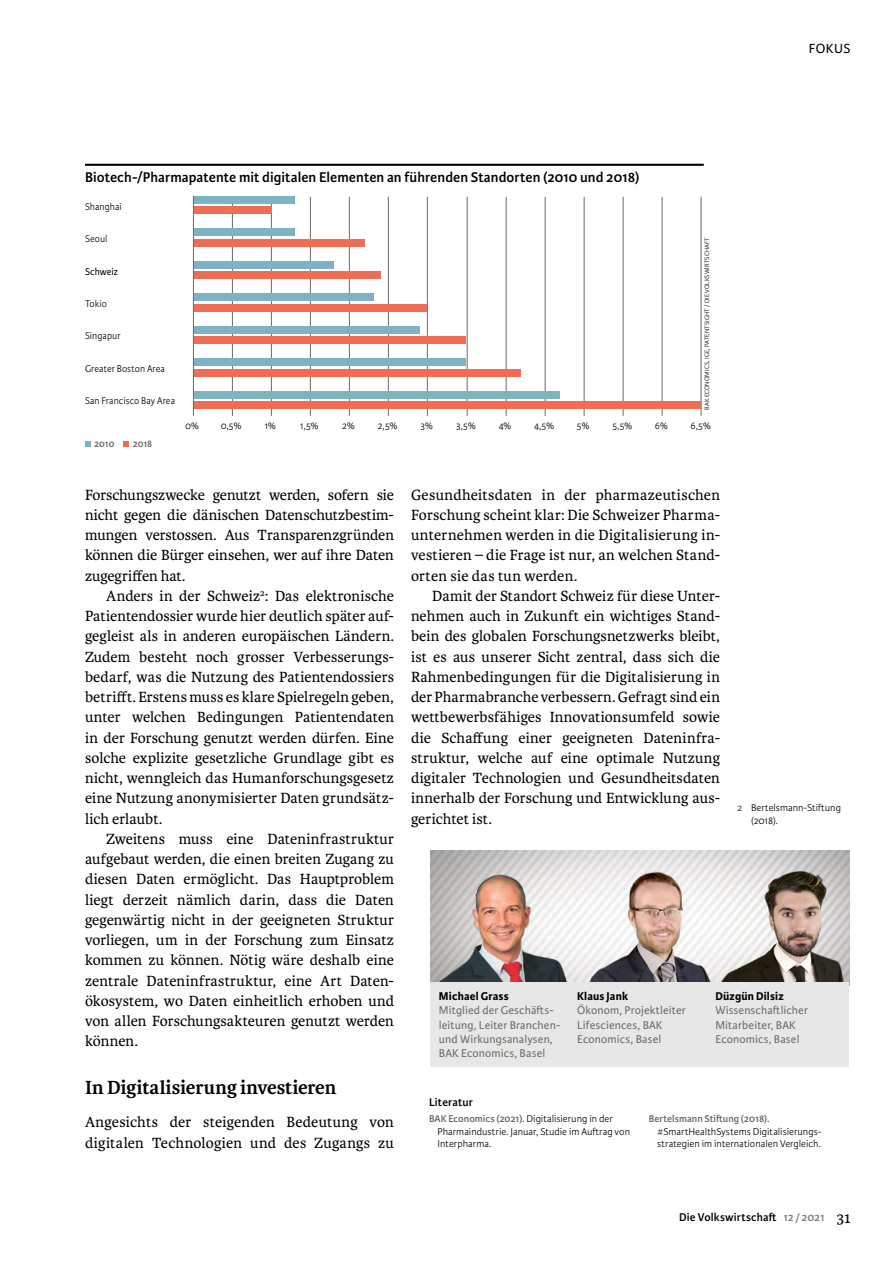
<style>
.page{position:relative;width:893px;height:1263px;background:#fff}
.page>*{position:absolute;margin:0;border:0;box-sizing:border-box;transform-origin:0 0}
.t1{font:700 20.25px "Karmina";letter-spacing:-.005em;color:#000}
.t2{font:15.75px/20.2px "Karmina";letter-spacing:.005em;color:#000;text-align:justify}
.t3{font:600 15px "Karmina Sans";letter-spacing:.005em;color:#000}
.t4{font:14.1px "Karmina Sans";letter-spacing:.035em;color:#000}
.t5{font:12px/14.4px "Karmina Sans";letter-spacing:.01em;color:#6d6a63}
.t6{font:600 12px "Karmina Sans";letter-spacing:.01em;color:#000}
.t7{font:700 12px "Karmina Sans";letter-spacing:.015em;color:#000}
.t8{font:300 10.5px/12.3px "Karmina Sans";letter-spacing:.005em;color:#000}
.t9{font:300 10.5px "Karmina Sans";letter-spacing:.005em;color:#000;scale:.95 1}
.t10{font:600 10.5px "Karmina Sans";color:#6d6a63}
.t11{font:600 10.5px "Karmina Sans";color:#6d6a63;scale:.95 1}
.t12{font:10.5px "Karmina Sans";letter-spacing:.005em;color:#000;scale:.95 1}
.t13{font:300 6.75px "Karmina Sans";letter-spacing:.01em;color:#000}
.s1{font-weight:600;color:#6d6a63}
.s2{color:#81807a}
.s3{font-family:"Karmina";font-weight:400;font-size:16.5px}
</style>
<div class="page">
<img style="left:430px;top:850px;width:419px;height:132px">
<img style="left:430px;top:861px;width:152px;height:121px">
<img style="left:585px;top:861px;width:134px;height:121px">
<img style="left:719px;top:861px;width:126px;height:121px">
<div style="left:430px;top:982px;width:419px;height:85px;background:#e7e7e7"></div>
<hr style="left:85px;top:164px;width:619px;height:2px;background:#000">
<hr style="left:232px;top:197px;width:1px;height:219px;background:#6d6a63">
<hr style="left:271px;top:197px;width:1px;height:219px;background:#6d6a63">
<hr style="left:310px;top:197px;width:1px;height:219px;background:#6d6a63">
<hr style="left:349px;top:197px;width:1px;height:219px;background:#6d6a63">
<hr style="left:388px;top:197px;width:1px;height:219px;background:#6d6a63">
<hr style="left:427px;top:197px;width:1px;height:219px;background:#6d6a63">
<hr style="left:467px;top:197px;width:1px;height:219px;background:#6d6a63">
<hr style="left:506px;top:197px;width:1px;height:219px;background:#6d6a63">
<hr style="left:545px;top:197px;width:1px;height:219px;background:#6d6a63">
<hr style="left:584px;top:197px;width:1px;height:219px;background:#6d6a63">
<hr style="left:623px;top:197px;width:1px;height:219px;background:#6d6a63">
<hr style="left:662px;top:197px;width:1px;height:219px;background:#6d6a63">
<hr style="left:701px;top:197px;width:1px;height:219px;background:#6d6a63">
<div style="left:194px;top:196px;width:101px;height:8px;background:#7cb4c2"></div>
<div style="left:194px;top:228px;width:101px;height:8px;background:#7cb4c2"></div>
<div style="left:194px;top:261px;width:140px;height:8px;background:#7cb4c2"></div>
<div style="left:194px;top:293px;width:179px;height:8px;background:#7cb4c2"></div>
<div style="left:194px;top:326px;width:226px;height:8px;background:#7cb4c2"></div>
<div style="left:194px;top:358px;width:272px;height:8px;background:#7cb4c2"></div>
<div style="left:194px;top:391px;width:366px;height:8px;background:#7cb4c2"></div>
<div style="left:194px;top:206px;width:77px;height:8px;background:#ed6e54"></div>
<div style="left:194px;top:239px;width:171px;height:8px;background:#ed6e54"></div>
<div style="left:194px;top:271px;width:187px;height:8px;background:#ed6e54"></div>
<div style="left:194px;top:304px;width:233px;height:8px;background:#ed6e54"></div>
<div style="left:194px;top:336px;width:272px;height:8px;background:#ed6e54"></div>
<div style="left:194px;top:369px;width:327px;height:8px;background:#ed6e54"></div>
<div style="left:194px;top:401px;width:507px;height:8px;background:#ed6e54"></div>
<svg style="left:85px;top:441px;width:6px;height:6px"></svg>
<svg style="left:124px;top:441px;width:5px;height:6px"></svg>
<hr style="left:193px;top:196px;width:1px;height:220px;background:#6d6a63">
<p class="t3" style="left:85px;top:168px;width:556px">Biotech-/Pharmapatente mit digitalen Elementen an führenden Standorten (2010 und 2018)</p>
<p class="t9" style="left:85px;top:201px;width:40px">Shanghai</p>
<p class="t9" style="left:85px;top:233px;width:25px">Seoul</p>
<p class="t12" style="left:85px;top:265px;width:36px">Schweiz</p>
<p class="t9" style="left:85px;top:298px;width:25px">Tokio</p>
<p class="t9" style="left:85px;top:330px;width:39px">Singapur</p>
<p class="t9" style="left:85px;top:362px;width:86px">Greater Boston Area</p>
<p class="t9" style="left:85px;top:395px;width:96px">San Francisco Bay Area</p>
<p class="t13" style="left:703px;top:409px;width:174px;rotate:-90deg">BAK ECONOMICS, IGE, PATENTSIGHT / DIE VOLKSWIRTSCHAFT</p>
<p class="t11" style="left:94px;top:437px;width:23px">2010</p>
<p class="t11" style="left:133px;top:437px;width:22px">2018</p>
<p class="t9" style="left:185px;top:419px;width:16px">0%</p>
<p class="t9" style="left:221px;top:419px;width:23px">0,5%</p>
<p class="t9" style="left:265px;top:419px;width:14px">1%</p>
<p class="t9" style="left:300px;top:419px;width:21px">1,5%</p>
<p class="t9" style="left:342px;top:419px;width:15px">2%</p>
<p class="t9" style="left:378px;top:419px;width:23px">2,5%</p>
<p class="t9" style="left:421px;top:419px;width:15px">3%</p>
<p class="t9" style="left:456px;top:419px;width:23px">3,5%</p>
<p class="t9" style="left:499px;top:419px;width:15px">4%</p>
<p class="t9" style="left:534px;top:419px;width:23px">4,5%</p>
<p class="t9" style="left:577px;top:419px;width:15px">5%</p>
<p class="t9" style="left:612px;top:419px;width:23px">5,5%</p>
<p class="t9" style="left:655px;top:419px;width:16px">6%</p>
<p class="t9" style="left:690px;top:419px;width:23px">6,5%</p>
<p class="t4" style="left:809px;top:41px;width:43px">FOKUS</p>
<p class="t2" style="left:85px;top:484px;width:310px">Forschungszwecke genutzt werden, sofern sie nicht gegen die dänischen Datenschutzbestim&shy;mungen verstossen. Aus Transparenzgründen können die Bürger einsehen, wer auf ihre Daten zugegriffen hat.</p>
<p class="t2" style="left:85px;top:586px;width:311px;text-indent:21px">Anders in der Schweiz<sup>2</sup>: Das elektronische Patientendossier wurde hier deutlich später auf&shy;gegleist als in anderen europäischen Ländern.<br>Zudem besteht noch grosser Verbesserungs&shy;bedarf, was die Nutzung des Patientendossiers betrifft. Erstens muss es klare Spielregeln geben, unter welchen Bedingungen Patientendaten in der Forschung genutzt werden dürfen. Eine solche explizite gesetzliche Grundlage gibt es nicht, wenngleich das Humanforschungsgesetz eine Nutzung anonymisierter Daten grundsätz&shy;lich erlaubt.</p>
<p class="t2" style="left:85px;top:829px;width:311px;text-indent:21px">Zweitens muss eine Dateninfrastruktur aufgebaut werden, die einen breiten Zugang zu diesen Daten ermöglicht. Das Hauptproblem liegt derzeit nämlich darin, dass die Daten gegenwärtig nicht in der geeigneten Struktur vorliegen, um in der Forschung zum Einsatz kommen zu können. Nötig wäre deshalb eine zentrale Dateninfrastruktur, eine Art Daten&shy;ökosystem, wo Daten einheitlich erhoben und von allen Forschungsakteuren genutzt werden können.</p>
<p class="t1" style="left:85px;top:1076px;width:253px">In Digitalisierung investieren</p>
<p class="t2" style="left:85px;top:1112px;width:311px">Angesichts der steigenden Bedeutung von digitalen Technologien und des Zugangs zu</p>
<p class="t2" style="left:411px;top:484px;width:310px">Gesundheitsdaten in der pharmazeutischen Forschung scheint klar: Die Schweizer Pharma&shy;unternehmen werden in die Digitalisierung in&shy;vestieren – die Frage ist nur, an welchen Stand&shy;orten sie das tun werden.</p>
<p class="t2" style="left:411px;top:586px;width:310px;text-indent:21px">Damit der Standort Schweiz für diese Unter&shy;nehmen auch in Zukunft ein wichtiges Stand&shy;bein des globalen Forschungsnetzwerks bleibt, ist es aus unserer Sicht zentral, dass sich die Rahmenbedingungen für die Digitalisierung in der Pharmabranche verbessern. Gefragt sind ein wettbewerbsfähiges Innovationsumfeld sowie die Schaffung einer geeigneten Dateninfra&shy;struktur, welche auf eine optimale Nutzung digitaler Technologien und Gesundheitsdaten innerhalb der Forschung und Entwicklung aus&shy;gerichtet ist.</p>
<p class="t8" style="left:751px;top:802px;width:91px;text-indent:-14px"><span class="s1">2</span> Bertelsmann-Stiftung (2018).</p>
<p class="t7" style="left:439px;top:989px;width:71px">Michael Grass</p>
<p class="t5" style="left:439px;top:1003px;width:123px">Mitglied der Geschäfts&shy;leitung, Leiter Branchen&shy;und Wirkungsanalysen,<br>BAK Economics, Basel</p>
<p class="t7" style="left:577px;top:989px;width:53px">Klaus Jank</p>
<p class="t5" style="left:577px;top:1003px;width:110px">Ökonom, Projektleiter<br>Lifesciences, BAK<br>Economics, Basel</p>
<p class="t7" style="left:715px;top:989px;width:70px">Düzgün Dilsiz</p>
<p class="t5" style="left:715px;top:1003px;width:94px">Wissenschaftlicher<br>Mitarbeiter, BAK<br>Economics, Basel</p>
<p class="t6" style="left:429px;top:1095px;width:45px">Literatur</p>
<p class="t8" style="left:438px;top:1113px;width:194px;text-indent:-9px"><span class="s1">BAK Economics (2021).</span> Digitalisierung in der<br>Pharmaindustrie. Januar, Studie im Auftrag von<br>Interpharma.</p>
<p class="t10" style="left:649px;top:1113px;width:122px">Bertelsmann Stiftung (2018).</p>
<p class="t8" style="left:657px;top:1125px;width:166px">#SmartHealthSystems Digitalisierungs&shy;strategien im internationalen Vergleich.</p>
<p class="t6" style="left:679px;top:1210px;width:173px">Die Volkswirtschaft <span class="s2">12/2021</span> <span class="s3">31</span></p>
</div>
